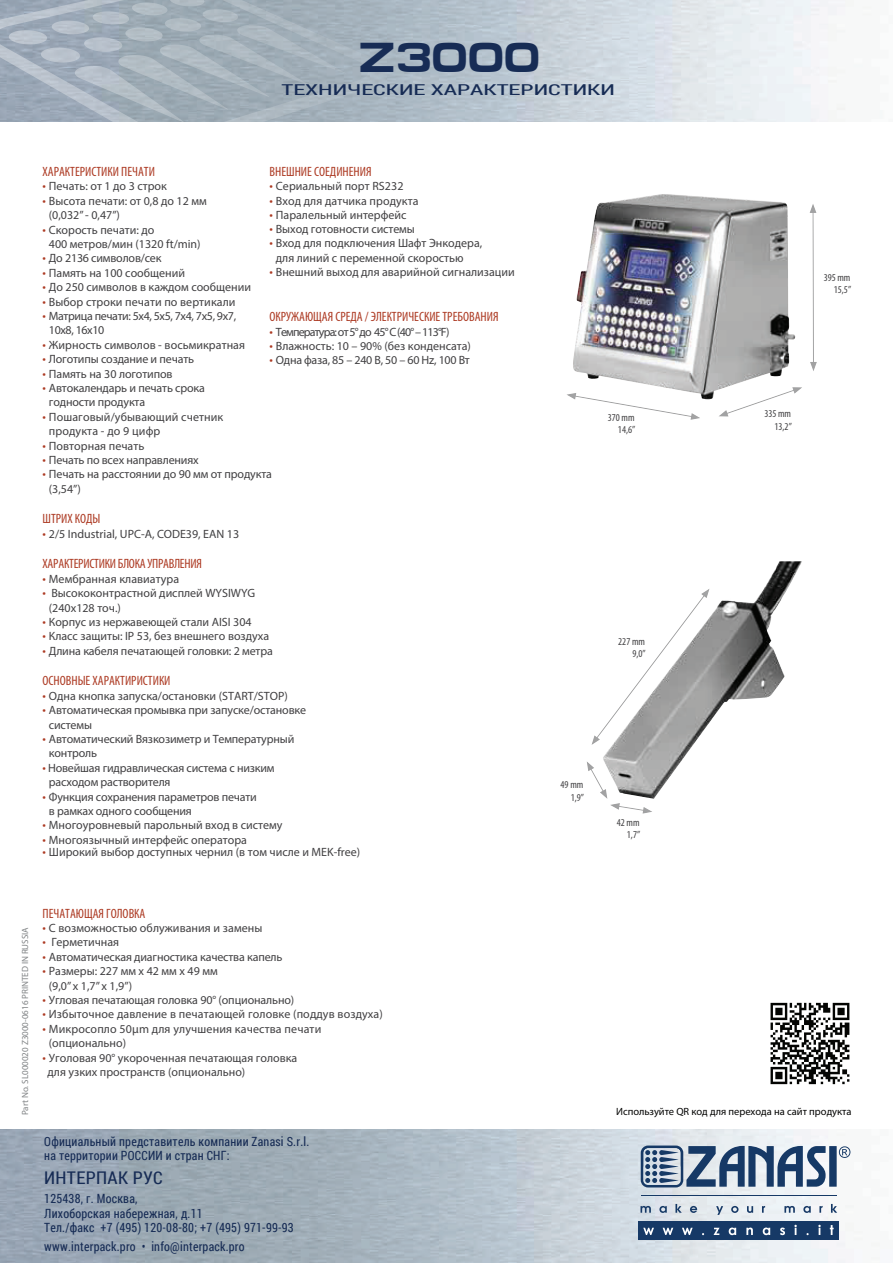
<style>
.page{position:relative;width:893px;height:1263px;background:#fff}
.page>*{position:absolute;margin:0;border:0;box-sizing:border-box;transform-origin:0 0}
.t1{font:700 42px "Micro Extend FLF";color:#172c55}
.t2{font:17.55px "Roboto Condensed";letter-spacing:.02em;color:#172c55;scale:1.04 1}
.t3{font:15px "Roboto Condensed";color:#172c55;scale:1.59 1}
.t4{font:condensed 13.5px "Myriad Pro";color:#ad3b24}
.t5{font:12.75px/14.4px "Roboto Condensed";letter-spacing:.02em;color:#172c55;scale:.94 1}
.t6{font:12px/14.4px "Myriad Pro";color:#414042}
.t7{font:12px/14.4px "Myriad Pro";letter-spacing:-.03em;color:#414042}
.t8{font:12px "Myriad Pro";letter-spacing:-.07em;color:#414042}
.t9{font:12px "Myriad Pro";letter-spacing:-.02em;color:#414042}
.t10{font:condensed 10.5px/12.6px "Myriad Pro";color:#414042;text-align:right}
.t11{font:10.5px "Myriad Pro";color:#050504}
.t12{font:9px "Myriad Pro";color:#808385}
.s1{font-stretch:condensed;font-size:13.5px;color:#ad3b24}
</style>
<div class="page">
<img style="left:713px;top:561px;width:89px;height:157px">
<img style="left:0;top:1129px;width:854px;height:134px">
<svg style="left:0;top:0;width:388px;height:121px;background:#a4b0bb"></svg>
<div style="left:639px;top:1221px;width:200px;height:19px;background:#163966"></div>
<svg style="left:641px;top:1145px;width:209px;height:42px;background:#8295ad"></svg>
<hr style="left:641px;top:1195px;width:196px;height:1px;background:#163966">
<svg style="left:640px;top:1204px;width:197px;height:11px;background:#c7d0db"></svg>
<svg style="left:643px;top:1228px;width:11px;height:7px"></svg>
<svg style="left:663px;top:1228px;width:10px;height:7px"></svg>
<svg style="left:682px;top:1228px;width:11px;height:7px"></svg>
<svg style="left:713px;top:1228px;width:7px;height:7px"></svg>
<svg style="left:729px;top:1227px;width:7px;height:8px"></svg>
<svg style="left:746px;top:1227px;width:7px;height:8px"></svg>
<svg style="left:763px;top:1227px;width:7px;height:8px"></svg>
<svg style="left:780px;top:1227px;width:5px;height:8px"></svg>
<svg style="left:794px;top:1225px;width:3px;height:10px"></svg>
<svg style="left:818px;top:1225px;width:3px;height:10px"></svg>
<svg style="left:830px;top:1225px;width:4px;height:10px"></svg>
<svg style="left:567px;top:393px;width:133px;height:27px"></svg>
<svg style="left:587px;top:589px;width:126px;height:225px"></svg>
<svg style="left:719px;top:204px;width:98px;height:213px"></svg>
<img style="left:573px;top:194px;width:222px;height:205px">
<img style="left:770px;top:1002px;width:80px;height:83px">
<h1 class="t1" style="left:359px;top:33px;width:182px">Z3000</h1>
<p class="t3" style="left:281px;top:79px;width:211px">ТЕХНИЧЕСКИЕ ХАРАКТЕРИСТИКИ</p>
<p class="t4" style="left:269px;top:163px;width:104px">ВНЕШНИЕ СОЕДИНЕНИЯ</p>
<p class="t6" style="left:269px;top:179px;width:136px"><span class="s1">•</span> Сериальный порт RS232</p>
<p class="t6" style="left:269px;top:193px;width:150px"><span class="s1">•</span> Вход для датчика продукта</p>
<p class="t6" style="left:269px;top:207px;width:139px"><span class="s1">•</span> Паралельный интерфейс</p>
<p class="t6" style="left:269px;top:222px;width:147px"><span class="s1">•</span> Выход готовности системы</p>
<p class="t6" style="left:276px;top:236px;width:208px;text-indent:-6px"><span class="s1">•</span> Вход для подключения Шафт Энкодера, для линий с переменной скоростью</p>
<p class="t4" style="left:43px;top:163px;width:114px">ХАРАКТЕРИСТИКИ ПЕЧАТИ</p>
<p class="t6" style="left:43px;top:179px;width:126px"><span class="s1">•</span> Печать: от 1 до 3 строк</p>
<p class="t6" style="left:49px;top:193px;width:159px;text-indent:-6px"><span class="s1">•</span> Высота печати: от 0,8 до 12 мм (0,032” - 0,47”)</p>
<p class="t6" style="left:49px;top:222px;width:153px;text-indent:-6px"><span class="s1">•</span> Скорость печати: до<br>400 метров/мин (1320 ft/min)</p>
<p class="t6" style="left:43px;top:251px;width:121px"><span class="s1">•</span> До 2136 символов/сек</p>
<p class="t6" style="left:43px;top:265px;width:144px"><span class="s1">•</span> Память на 100 сообщений</p>
<p class="t6" style="left:43px;top:280px;width:210px"><span class="s1">•</span> До 250 символов в каждом сообщении</p>
<p class="t6" style="left:43px;top:294px;width:194px"><span class="s1">•</span> Выбор строки печати по вертикали</p>
<p class="t7" style="left:49px;top:309px;width:189px;text-indent:-6px"><span class="s1">•</span> Матрица печати: 5x4, 5x5, 7x4, 7x5, 9x7,<br>10x8, 16x10</p>
<p class="t6" style="left:43px;top:337px;width:204px"><span class="s1">•</span> Жирность символов - восьмикратная</p>
<p class="t6" style="left:43px;top:352px;width:153px"><span class="s1">•</span> Логотипы создание и печать</p>
<p class="t6" style="left:43px;top:366px;width:131px"><span class="s1">•</span> Память на 30 логотипов</p>
<p class="t6" style="left:49px;top:381px;width:158px;text-indent:-6px"><span class="s1">•</span> Автокалендарь и печать срока годности продукта</p>
<p class="t6" style="left:49px;top:409px;width:176px;text-indent:-6px"><span class="s1">•</span> Пошаговый/убывающий счетник продукта - до 9 цифр</p>
<p class="t6" style="left:43px;top:438px;width:103px"><span class="s1">•</span> Повторная печать</p>
<p class="t6" style="left:43px;top:453px;width:158px"><span class="s1">•</span> Печать по всех направлениях</p>
<p class="t6" style="left:49px;top:467px;width:225px;text-indent:-6px"><span class="s1">•</span> Печать на расстоянии до 90 мм от продукта (3,54”)</p>
<p class="t4" style="left:43px;top:511px;width:59px">ШТРИХ КОДЫ</p>
<p class="t6" style="left:43px;top:526px;width:198px"><span class="s1">•</span> 2/5 Industrial, UPC-A, CODE39, EAN 13</p>
<p class="t4" style="left:43px;top:556px;width:161px">ХАРАКТЕРИСТИКИ БЛОКА УПРАВЛЕНИЯ</p>
<p class="t6" style="left:43px;top:571px;width:138px"><span class="s1">•</span> Мембранная клавиатура</p>
<p class="t6" style="left:49px;top:586px;width:208px;text-indent:-6px"><span class="s1">•</span> Высококонтрастной дисплей WYSIWYG (240х128 точ.)</p>
<p class="t6" style="left:43px;top:615px;width:211px"><span class="s1">•</span> Корпус из нержавеющей стали AISI 304</p>
<p class="t6" style="left:43px;top:629px;width:228px"><span class="s1">•</span> Класс защиты: IP 53, без внешнего воздуха</p>
<p class="t6" style="left:43px;top:643px;width:232px"><span class="s1">•</span> Длина кабеля печатающей головки: 2 метра</p>
<p class="t4" style="left:43px;top:673px;width:130px">ОСНОВНЫЕ ХАРАКТИРИСТИКИ</p>
<p class="t6" style="left:43px;top:688px;width:247px"><span class="s1">•</span> Одна кнопка запуска/остановки (START/STOP)</p>
<p class="t6" style="left:49px;top:703px;width:259px;text-indent:-6px"><span class="s1">•</span> Автоматическая промывка при запуске/остановке системы</p>
<p class="t6" style="left:49px;top:732px;width:247px;text-indent:-6px"><span class="s1">•</span> Автоматический Вязкозиметр и Температурный контроль</p>
<p class="t6" style="left:49px;top:760px;width:227px;text-indent:-6px"><span class="s1">•</span> Новейшая гидравлическая система с низким расходом растворителя</p>
<p class="t6" style="left:49px;top:789px;width:209px;text-indent:-6px"><span class="s1">•</span> Функция сохранения параметров печати в рамках одного сообщения</p>
<p class="t6" style="left:43px;top:818px;width:241px"><span class="s1">•</span> Многоуровневый парольный вход в систему</p>
<p class="t6" style="left:43px;top:832px;width:206px"><span class="s1">•</span> Многоязычный интерфейс оператора</p>
<p class="t6" style="left:43px;top:845px;width:319px"><span class="s1">•</span> Широкий выбор доступных чернил (в том числе и MEK-free)</p>
<p class="t6" style="left:269px;top:264px;width:247px"><span class="s1">•</span> Внешний выход для аварийной сигнализации</p>
<p class="t4" style="left:269px;top:309px;width:231px">ОКРУЖАЮЩАЯ СРЕДА / ЭЛЕКТРИЧЕСКИЕ ТРЕБОВАНИЯ</p>
<p class="t8" style="left:269px;top:324px;width:181px"><span class="s1">•</span> Температура: от 5° до 45° C (40° – 113°F)</p>
<p class="t6" style="left:269px;top:339px;width:203px"><span class="s1">•</span> Влажность: 10 – 90% (без конденсата)</p>
<p class="t9" style="left:269px;top:353px;width:202px"><span class="s1">•</span> Одна фаза, 85 – 240 В, 50 – 60 Hz, 100 Вт</p>
<p class="t12" style="left:20px;top:1115px;width:190px;rotate:-90deg">Part No. SL000020 Z3000-0616 PRINTED IN RUSSIA</p>
<p class="t4" style="left:43px;top:905px;width:104px">ПЕЧАТАЮЩАЯ ГОЛОВКА</p>
<p class="t6" style="left:43px;top:921px;width:221px"><span class="s1">•</span> С возможностью облуживания и замены</p>
<p class="t6" style="left:43px;top:935px;width:78px"><span class="s1">•</span> Герметичная</p>
<p class="t6" style="left:43px;top:949px;width:242px"><span class="s1">•</span> Автоматическая диагностика качества капель</p>
<p class="t6" style="left:49px;top:964px;width:170px;text-indent:-6px"><span class="s1">•</span> Размеры: 227 мм х 42 мм х 49 мм (9,0” x 1,7” x 1,9”)</p>
<p class="t6" style="left:43px;top:993px;width:253px"><span class="s1">•</span> Угловая печатающая головка 90° (опционально)</p>
<p class="t6" style="left:43px;top:1007px;width:342px"><span class="s1">•</span> Избыточное давление в печатающей головке (поддув воздуха)</p>
<p class="t6" style="left:49px;top:1021px;width:274px;text-indent:-6px"><span class="s1">•</span> Микросопло 50µm для улучшения качества печати (опционально)</p>
<p class="t6" style="left:48px;top:1050px;width:251px;text-indent:-5px"><span class="s1">•</span> Уголовая 90° укороченная печатающая головка для узких пространств (опционально)</p>
<p class="t5" style="left:44px;top:1134px;width:283px">Официальный представитель компании Zanasi S.r.l. на территории РОССИИ и стран СНГ:</p>
<h2 class="t2" style="left:44px;top:1166px;width:116px">ИНТЕРПАК РУС</h2>
<p class="t5" style="left:44px;top:1191px;width:267px">125438, г. Москва,<br>Лихоборская набережная, д.11<br>Тел./факс +7 (495) 120-08-80; +7 (495) 971-99-93</p>
<p class="t5" style="left:44px;top:1239px;width:215px">www.interpack.pro • info@interpack.pro</p>
<p class="t10" style="left:608px;top:411px;width:29px">370 mm<br>14,6”</p>
<p class="t10" style="left:618px;top:635px;width:29px">227 mm<br>9,0”</p>
<p class="t10" style="left:561px;top:778px;width:25px">49 mm<br>1,9”</p>
<p class="t10" style="left:617px;top:816px;width:25px">42 mm<br>1,7”</p>
<p class="t10" style="left:824px;top:271px;width:29px">395 mm<br>15,5”</p>
<p class="t10" style="left:764px;top:408px;width:29px">335 mm<br>13,2”</p>
<p class="t11" style="left:616px;top:1105px;width:237px">Используйте QR код для перехода на сайт продукта</p>
</div>
